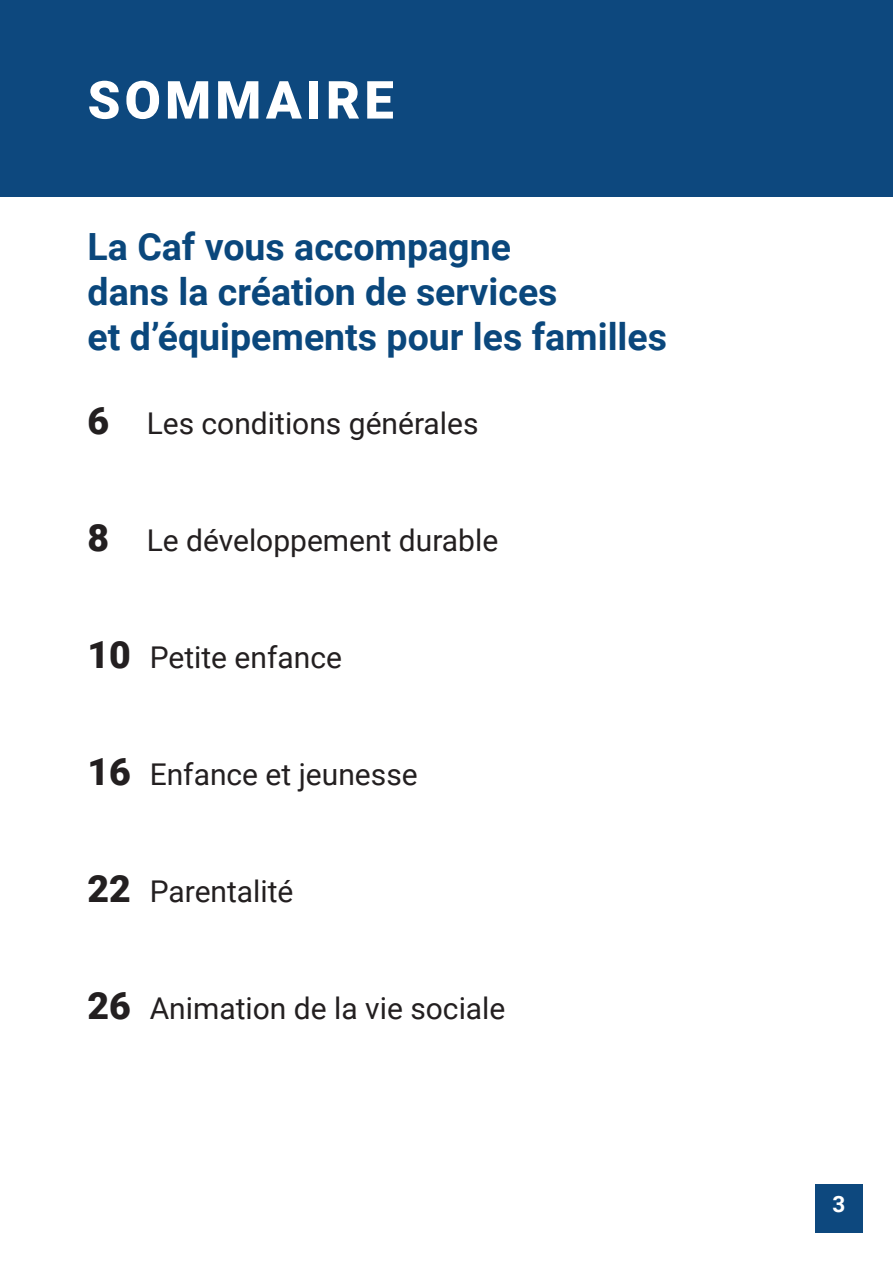
<style>
.page{position:relative;width:893px;height:1263px;background:#fff}
.page>*{position:absolute;margin:0;border:0;box-sizing:border-box;transform-origin:0 0}
.t1{font:900 52.5px "Roboto";letter-spacing:.08em;color:#fff}
.t2{font:700 37.5px/45px "Roboto";color:#0a477c}
.t3{font:30px "Roboto";color:#231f20}
.t4{font:700 22.5px "Roboto";color:#fff}
.s1{font-weight:900;font-size:37.5px}
</style>
<div class="page">
<div style="left:0;top:1px;width:892px;height:196px;background:#0d487e"></div>
<div style="left:815px;top:1185px;width:48px;height:48px;background:#0d487e"></div>
<h1 class="t1" style="left:88px;top:63px;width:308px">SOMMAIRE</h1>
<p class="t2" style="left:88px;top:223px;width:581px">La Caf vous accompagne<br>dans la création de services<br>et d’équipements pour les familles</p>
<p class="t3" style="left:88px;top:403px;width:392px"><span class="s1">6</span> Les conditions générales</p>
<p class="t3" style="left:88px;top:520px;width:412px"><span class="s1">8</span> Le développement durable</p>
<p class="t3" style="left:88px;top:637px;width:256px"><span class="s1">10</span> Petite enfance</p>
<p class="t3" style="left:88px;top:754px;width:332px"><span class="s1">16</span> Enfance et jeunesse</p>
<p class="t3" style="left:88px;top:871px;width:207px"><span class="s1">22</span> Parentalité</p>
<p class="t3" style="left:88px;top:988px;width:419px"><span class="s1">26</span> Animation de la vie sociale</p>
<p class="t4" style="left:832px;top:1188px;width:14px">3</p>
</div>
